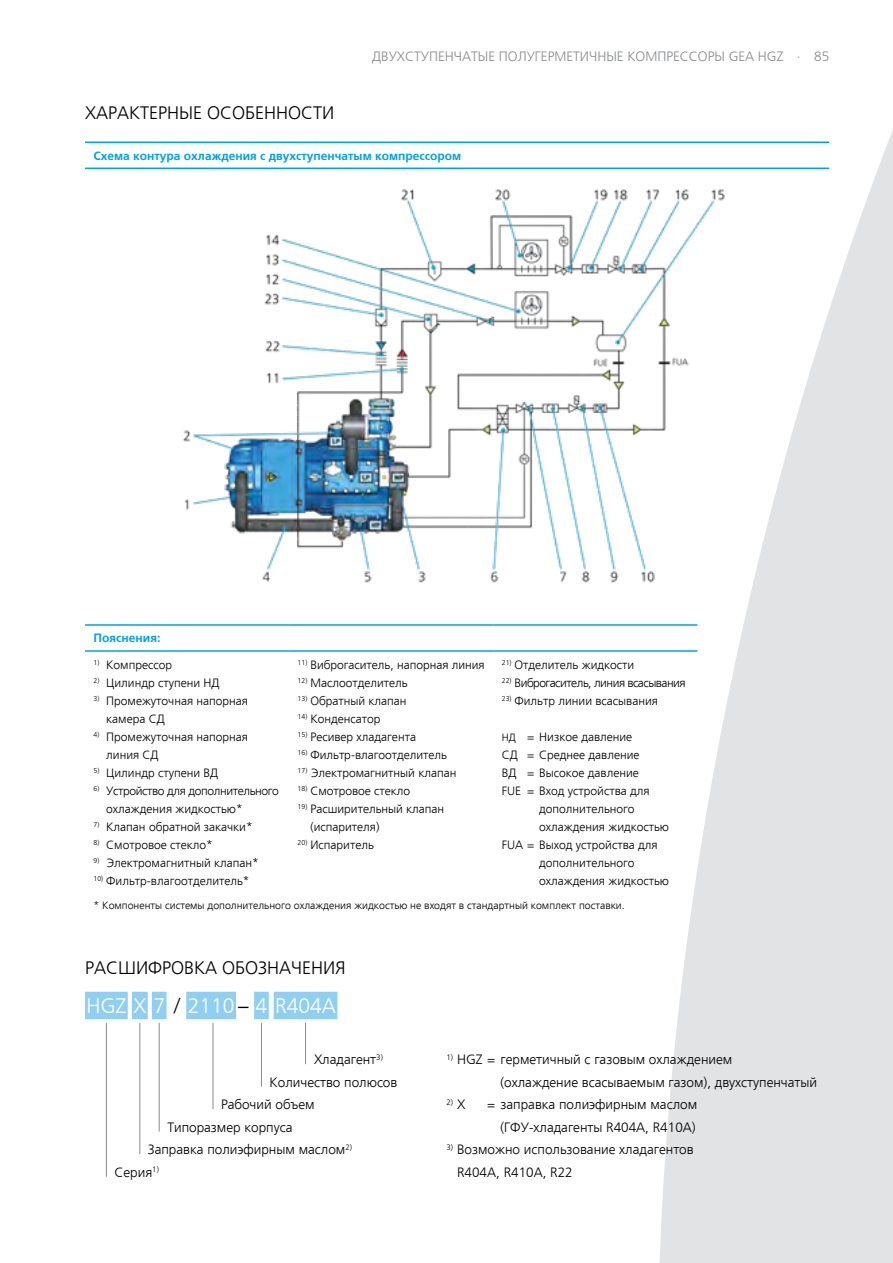
<style>
.page{position:relative;width:893px;height:1263px;background:#fff}
.page>*{position:absolute;margin:0;border:0;box-sizing:border-box;transform-origin:0 0}
.t1{font:300 21px "Frutiger LTCYR";color:#fff}
.t2{font:300 21px "Frutiger LTCYR";color:#000}
.t3{font:300 18px "Frutiger LTCYR";color:#000}
.t4{font:300 13.5px/22.5px "Frutiger LTCYR";color:#000}
.t5{font:300 13.5px "Frutiger LTCYR";color:#8a8c8e}
.t6{font:300 12px/18px "Frutiger LTCYR";color:#000}
.t7{font:700 12px "Frutiger LTCYR";color:#00a1e4}
.t8{font:300 12px/18px "Frutiger LTCYR";letter-spacing:-.03em;color:#000}
.t9{font:300 12px "Frutiger LTCYR";letter-spacing:-.04em;color:#000}
.t10{font:300 10.5px "Frutiger LTCYR";color:#000}
.t11{font:300 7.8px "Frutiger LTCYR";color:#000}
.s1{font-size:10.5px}
.s2{color:#000}
.s3{font-size:13.5px}
</style>
<div class="page">
<svg style="left:659px;top:130px;width:234px;height:1133px;fill:#e2e3e4"></svg>
<hr style="left:85px;top:142px;width:744px;height:1px;background:#00a1e4">
<hr style="left:85px;top:168px;width:744px;height:1px;background:#00a1e4">
<img style="left:183px;top:177px;width:558px;height:415px">
<div style="left:186px;top:992px;width:50px;height:27px;background:#90cff2"></div>
<div style="left:254px;top:992px;width:15px;height:27px;background:#90cff2"></div>
<div style="left:132px;top:992px;width:16px;height:27px;background:#90cff2"></div>
<div style="left:274px;top:992px;width:63px;height:27px;background:#90cff2"></div>
<div style="left:152px;top:992px;width:15px;height:27px;background:#90cff2"></div>
<hr style="left:139px;top:1023px;width:1px;height:131px;background:#8a8c8e">
<hr style="left:159px;top:1023px;width:1px;height:109px;background:#8a8c8e">
<hr style="left:213px;top:1023px;width:1px;height:86px;background:#8a8c8e">
<hr style="left:261px;top:1023px;width:1px;height:64px;background:#8a8c8e">
<hr style="left:305px;top:1023px;width:1px;height:41px;background:#8a8c8e">
<div style="left:85px;top:992px;width:43px;height:27px;background:#90cff2"></div>
<hr style="left:106px;top:1023px;width:1px;height:154px;background:#8a8c8e">
<hr style="left:85px;top:624px;width:204px;height:2px;background:#00a1e4">
<hr style="left:289px;top:624px;width:204px;height:2px;background:#00a1e4">
<hr style="left:493px;top:624px;width:204px;height:2px;background:#00a1e4">
<hr style="left:85px;top:650px;width:204px;height:2px;background:#00a1e4">
<hr style="left:289px;top:650px;width:204px;height:2px;background:#00a1e4">
<hr style="left:493px;top:650px;width:204px;height:2px;background:#00a1e4">
<p class="t5" style="left:372px;top:49px;width:458px">ДВУХСТУПЕНЧАТЫЕ ПОЛУГЕРМЕТИЧНЫЕ КОМПРЕССОРЫ GEA HGZ · 85</p>
<h2 class="t3" style="left:85px;top:103px;width:251px">ХАРАКТЕРНЫЕ ОСОБЕННОСТИ</h2>
<p class="t7" style="left:94px;top:149px;width:369px">Схема контура охлаждения с двухступенчатым компрессором</p>
<p class="t7" style="left:94px;top:632px;width:68px">Пояснения:</p>
<p class="t6" style="left:94px;top:656px;width:80px"><sup>1)</sup> Компрессор</p>
<p class="t6" style="left:94px;top:674px;width:127px"><sup>2)</sup> Цилиндр ступени НД</p>
<p class="t6" style="left:106px;top:692px;width:143px;text-indent:-13px"><sup>3)</sup> Промежуточная напорная камера СД</p>
<p class="t6" style="left:106px;top:728px;width:143px;text-indent:-13px"><sup>4)</sup> Промежуточная напорная линия СД</p>
<p class="t6" style="left:94px;top:764px;width:126px"><sup>5)</sup> Цилиндр ступени ВД</p>
<p class="t8" style="left:106px;top:782px;width:174px;text-indent:-13px"><sup>6)</sup> Устройство для дополнительного охлаждения жидкостью*</p>
<p class="t6" style="left:94px;top:818px;width:161px"><sup>7)</sup> Клапан обратной закачки*</p>
<p class="t6" style="left:94px;top:836px;width:121px"><sup>8)</sup> Смотровое стекло*</p>
<p class="t6" style="left:94px;top:854px;width:167px"><sup>9)</sup> Электромагнитный клапан*</p>
<p class="t6" style="left:94px;top:872px;width:158px"><sup>10)</sup> Фильтр-влагоотделитель*</p>
<p class="t6" style="left:502px;top:656px;width:134px"><sup>21)</sup> Отделитель жидкости</p>
<p class="t9" style="left:502px;top:676px;width:185px"><sup>22)</sup> Виброгаситель, линия всасывания</p>
<p class="t6" style="left:502px;top:692px;width:158px"><sup>23)</sup> Фильтр линии всасывания</p>
<p class="t6" style="left:502px;top:728px;width:132px"><span class="s1">НД</span> = Низкое давление</p>
<p class="t6" style="left:502px;top:746px;width:139px">СД = Среднее давление</p>
<p class="t6" style="left:502px;top:764px;width:139px">ВД = Высокое давление</p>
<p class="t6" style="left:502px;top:782px;width:149px">FUE = Вход устройства для</p>
<p class="t6" style="left:539px;top:800px;width:97px">дополнительного</p>
<p class="t6" style="left:539px;top:818px;width:131px">охлаждения жидкостью</p>
<p class="t6" style="left:502px;top:836px;width:157px">FUA = Выход устройства для</p>
<p class="t6" style="left:539px;top:854px;width:97px">дополнительного</p>
<p class="t6" style="left:539px;top:872px;width:131px">охлаждения жидкостью</p>
<p class="t10" style="left:94px;top:900px;width:533px">* Компоненты системы дополнительного охлаждения жидкостью не входят в стандартный комплект поставки.</p>
<p class="t6" style="left:298px;top:656px;width:189px"><sup>11)</sup> Виброгаситель, напорная линия</p>
<p class="t6" style="left:298px;top:674px;width:112px"><sup>12)</sup> Маслоотделитель</p>
<p class="t6" style="left:298px;top:692px;width:110px"><sup>13)</sup> Обратный клапан</p>
<p class="t6" style="left:298px;top:710px;width:84px"><sup>14)</sup> Конденсатор</p>
<p class="t6" style="left:298px;top:728px;width:120px"><sup>15)</sup> Ресивер хладагента</p>
<p class="t6" style="left:298px;top:746px;width:151px"><sup>16)</sup> Фильтр-влагоотделитель</p>
<p class="t6" style="left:298px;top:764px;width:160px"><sup>17)</sup> Электромагнитный клапан</p>
<p class="t6" style="left:298px;top:782px;width:114px"><sup>18)</sup> Смотровое стекло</p>
<p class="t6" style="left:310px;top:800px;width:135px;text-indent:-13px"><sup>19)</sup> Расширительный клапан (испарителя)</p>
<p class="t6" style="left:298px;top:836px;width:78px"><sup>20)</sup> Испаритель</p>
<h2 class="t3" style="left:85px;top:958px;width:262px">РАСШИФРОВКА ОБОЗНАЧЕНИЯ</h2>
<h1 class="t1" style="left:87px;top:994px;width:251px">HGZ X 7 <span class="s2">/</span> 2110 4 R404A</h1>
<h1 class="t2" style="left:238px;top:994px;width:12px">–</h1>
<p class="t4" style="left:314px;top:1048px;width:70px">Хладагент<sup>3)</sup></p>
<p class="t4" style="left:270px;top:1071px;width:129px">Количество полюсов</p>
<p class="t4" style="left:221px;top:1093px;width:95px">Рабочий объем</p>
<p class="t4" style="left:167px;top:1116px;width:127px">Типоразмер корпуса</p>
<p class="t4" style="left:148px;top:1138px;width:205px">Заправка полиэфирным маслом<sup>2)</sup></p>
<p class="t4" style="left:115px;top:1161px;width:46px">Серия<sup>1)</sup></p>
<p class="t4" style="left:500px;top:1048px;width:318px;text-indent:-54px"><sup>1)</sup> HGZ = герметичный с газовым охлаждением<br>(охлаждение всасываемым газом), двухступенчатый</p>
<p class="t11" style="left:446px;top:1098px;width:20px">2) <span class="s3">X</span></p>
<p class="t4" style="left:487px;top:1093px;width:212px;text-align:right">= заправка полиэфирным маслом (ГФУ-хладагенты R404A, R410A)</p>
<p class="t4" style="left:457px;top:1138px;width:238px;text-indent:-11px"><sup>3)</sup> Возможно использование хладагентов<br>R404A, R410A, R22</p>
</div>
